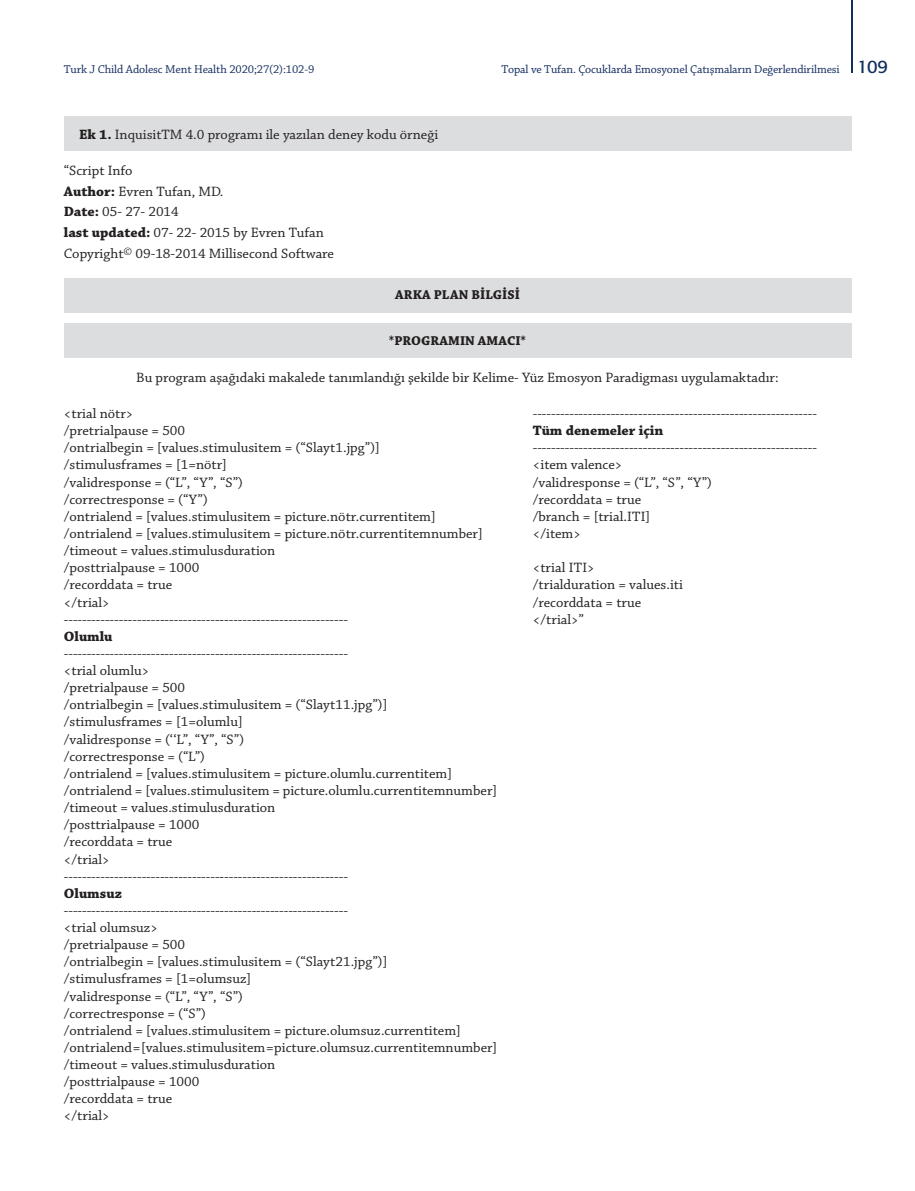
<style>
.page{position:relative;width:915px;height:1191px;background:#fff}
.page>*{position:absolute;margin:0;border:0;box-sizing:border-box;transform-origin:0 0}
.t1{font:14.25px/17.1px "Chaparral Pro";color:#231f20}
.t2{font:700 14.25px "Chaparral Pro";color:#231f20}
.t3{font:700 13.5px "Chaparral Pro";letter-spacing:.005em;color:#231f20}
.t4{font:12px "Chaparral Pro";letter-spacing:-.01em;color:#142e60}
.s1{font-family:"Formata Tr";font-size:18px}
.s2{font-weight:700}
</style>
<div class="page">
<hr style="left:850px;top:0;width:2px;height:73px;background:#142e60">
<div style="left:64px;top:279px;width:786px;height:34px;background:#dcdddf"></div>
<div style="left:64px;top:117px;width:786px;height:34px;background:#dcdddf"></div>
<div style="left:64px;top:323px;width:786px;height:34px;background:#dcdddf"></div>
<p class="t4" style="left:64px;top:62px;width:252px">Turk J Child Adolesc Ment Health 2020;27(2):102-9</p>
<p class="t4" style="left:501px;top:62px;width:388px">Topal ve Tufan. Çocuklarda Emosyonel Çatışmaların Değerlendirilmesi <span class="s1">109</span></p>
<p class="t1" style="left:79px;top:127px;width:361px"><span class="s2">Ek 1.</span> InquisitTM 4.0 programı ile yazılan deney kodu örneği</p>
<p class="t1" style="left:64px;top:160px;width:271px;line-height:20.7px">“Script Info<br><span class="s2">Author:</span> Evren Tufan, MD.<br><span class="s2">Date:</span> 05- 27- 2014<br><span class="s2">last updated:</span> 07- 22- 2015 by Evren Tufan<br>Copyright<sup>©</sup> 09-18-2014 Millisecond Software</p>
<p class="t3" style="left:395px;top:286px;width:126px">ARKA PLAN BİLGİSİ</p>
<p class="t3" style="left:389px;top:333px;width:139px">*PROGRAMIN AMACI*</p>
<p class="t1" style="left:136px;top:369px;width:643px">Bu program aşağıdaki makalede tanımlandığı şekilde bir Kelime- Yüz Emosyon Paradigması uygulamaktadır:</p>
<p class="t1" style="left:64px;top:405px;width:420px">&lt;trial nötr&gt;<br>/pretrialpause = 500<br>/ontrialbegin = [values.stimulusitem = (“Slayt1.jpg”)]<br>/stimulusframes = [1=nötr]<br>/validresponse = (“L”, “Y”, “S”)<br>/correctresponse = (“Y”)<br>/ontrialend = [values.stimulusitem = picture.nötr.currentitem] /ontrialend = [values.stimulusitem = picture.nötr.currentitemnumber] /timeout = values.stimulusduration<br>/posttrialpause = 1000<br>/recorddata = true<br>&lt;/trial&gt;<br>--------------------------------------------------------------</p>
<p class="t2" style="left:64px;top:628px;width:50px">Olumlu</p>
<p class="t1" style="left:64px;top:645px;width:434px">--------------------------------------------------------------<br>&lt;trial olumlu&gt;<br>/pretrialpause = 500<br>/ontrialbegin = [values.stimulusitem = (“Slayt11.jpg”)]<br>/stimulusframes = [1=olumlu]<br>/validresponse = (‘‘L”, “Y”, “S”)<br>/correctresponse = (“L”)<br>/ontrialend = [values.stimulusitem = picture.olumlu.currentitem] /ontrialend = [values.stimulusitem = picture.olumlu.currentitemnumber] /timeout = values.stimulusduration<br>/posttrialpause = 1000<br>/recorddata = true<br>&lt;/trial&gt;<br>--------------------------------------------------------------</p>
<p class="t2" style="left:64px;top:885px;width:60px">Olumsuz</p>
<p class="t1" style="left:64px;top:902px;width:435px">--------------------------------------------------------------<br>&lt;trial olumsuz&gt;<br>/pretrialpause = 500<br>/ontrialbegin = [values.stimulusitem = (“Slayt21.jpg”)]<br>/stimulusframes = [1=olumsuz]<br>/validresponse = (“L”, “Y”, “S”)<br>/correctresponse = (“S”)<br>/ontrialend = [values.stimulusitem = picture.olumsuz.currentitem] /ontrialend = [values.stimulusitem = picture.olumsuz.currentitemnumber] /timeout = values.stimulusduration<br>/posttrialpause = 1000<br>/recorddata = true<br>&lt;/trial&gt;</p>
<p class="t1" style="left:532px;top:405px;width:285px">--------------------------------------------------------------</p>
<p class="t2" style="left:532px;top:422px;width:132px">Tüm denemeler için</p>
<p class="t1" style="left:532px;top:440px;width:285px">-------------------------------------------------------------- &lt;item valence&gt;<br>/validresponse = (“L”, “S”, “Y”)<br>/recorddata = true<br>/branch = [trial.ITI]<br>&lt;/item&gt;</p>
<p class="t1" style="left:532px;top:560px;width:152px">&lt;trial ITI&gt;<br>/trialduration = values.iti /recorddata = true &lt;/trial&gt;”</p>
</div>
